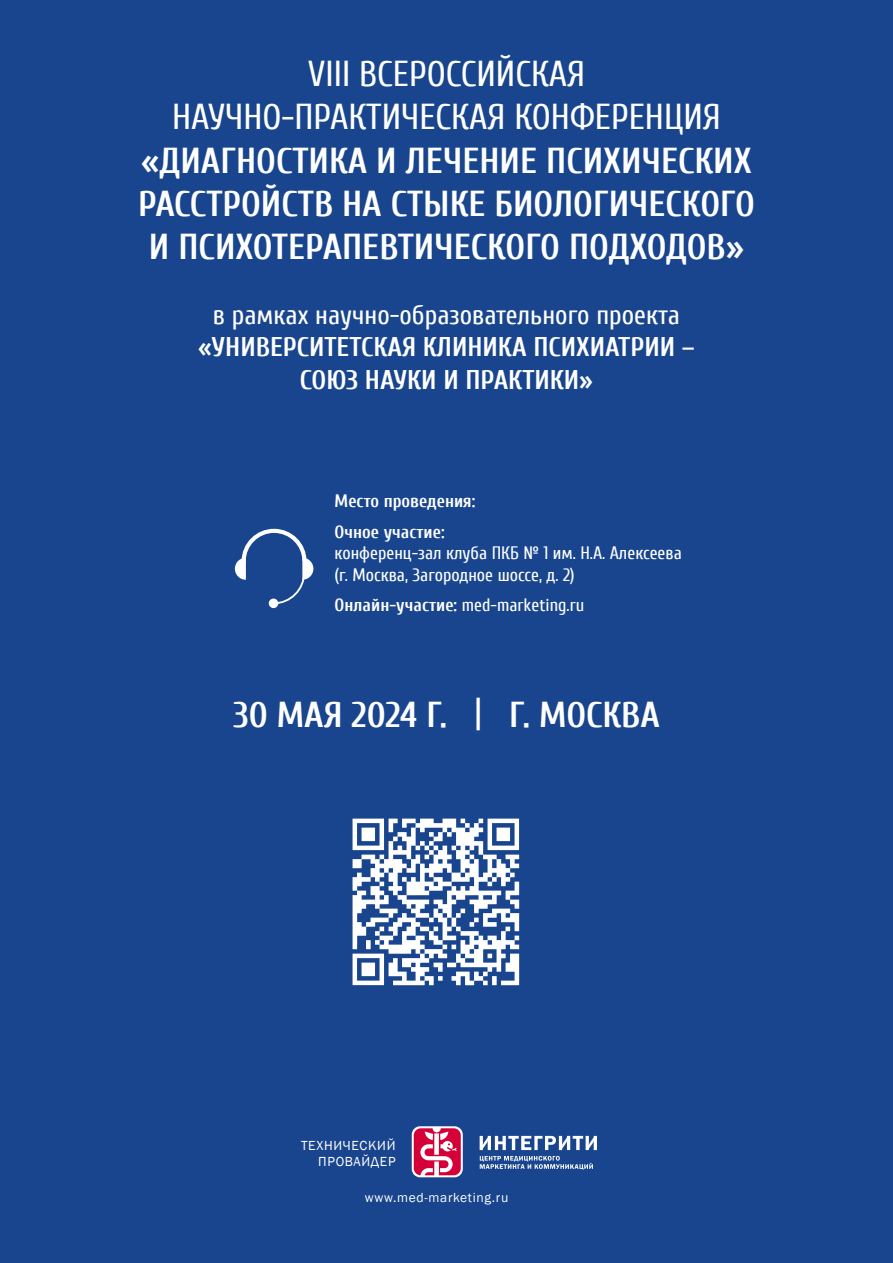
<style>
.page{position:relative;width:893px;height:1263px;background:#18458d}
.page>*{position:absolute;margin:0;border:0;box-sizing:border-box;transform-origin:0 0}
.t1{font:700 36px/43.2px "Cuprum";color:#fff;text-align:center}
.t2{font:36px/43.2px "Cuprum";color:#fff;text-align:center}
.t3{font:700 27px/32.4px "Cuprum";color:#fff;text-align:center}
.t4{font:27px "Cuprum";color:#fff}
.t5{font:18px/21.6px "Cuprum";color:#fff}
.t6{font:700 18px/30.2px "Cuprum";color:#fff}
.t7{font:13.5px/16.2px "Franklin Gothic";letter-spacing:.05em;color:#fff;text-align:right}
.s1{font-weight:700}
.s2{font-weight:400}
</style>
<div class="page">
<svg style="left:412px;top:1126px;width:51px;height:51px"></svg>
<svg style="left:480px;top:1136px;width:117px;height:14px"></svg>
<svg style="left:480px;top:1156px;width:113px;height:14px"></svg>
<svg style="left:414px;top:1128px;width:47px;height:47px;background:#e25478"></svg>
<svg style="left:235px;top:529px;width:78px;height:75px"></svg>
<div style="left:269px;top:598px;width:9px;height:10px;background:#fff;border-radius:50%"></div>
<svg style="left:353px;top:819px;width:166px;height:166px"></svg>
<p class="t2" style="left:172px;top:53px;width:550px">VIII ВСЕРОССИЙСКАЯ<br>НАУЧНО-ПРАКТИЧЕСКАЯ КОНФЕРЕНЦИЯ</p>
<p class="t1" style="left:138px;top:139px;width:618px">«ДИАГНОСТИКА И ЛЕЧЕНИЕ ПСИХИЧЕСКИХ<br>РАССТРОЙСТВ НА СТЫКЕ БИОЛОГИЧЕСКОГО<br>И ПСИХОТЕРАПЕВТИЧЕСКОГО ПОДХОДОВ»</p>
<p class="t4" style="left:213px;top:300px;width:468px">в рамках научно-образовательного проекта</p>
<p class="t3" style="left:198px;top:331px;width:498px">«УНИВЕРСИТЕТСКАЯ КЛИНИКА ПСИХИАТРИИ –<br>СОЮЗ НАУКИ И ПРАКТИКИ»</p>
<p class="t6" style="left:335px;top:486px;width:142px">Место проведения:<br>Очное участие:</p>
<p class="t5" style="left:335px;top:542px;width:349px">конференц-зал клуба ПКБ № 1 им. Н.А. Алексеева (г. Москва, Загородное шоссе, д. 2)</p>
<p class="t5" style="left:335px;top:594px;width:251px"><span class="s1">Онлайн-участие:</span> med-marketing.ru</p>
<p class="t1" style="left:233px;top:694px;width:428px">30 МАЯ 2024 Г. <span class="s2">|</span> Г. МОСКВА</p>
<p class="t7" style="left:301px;top:1138px;width:96px">ТЕХНИЧЕСКИЙ<br>ПРОВАЙДЕР</p>
<p class="t7" style="left:365px;top:1189px;width:145px">www.med-marketing.ru</p>
</div>
